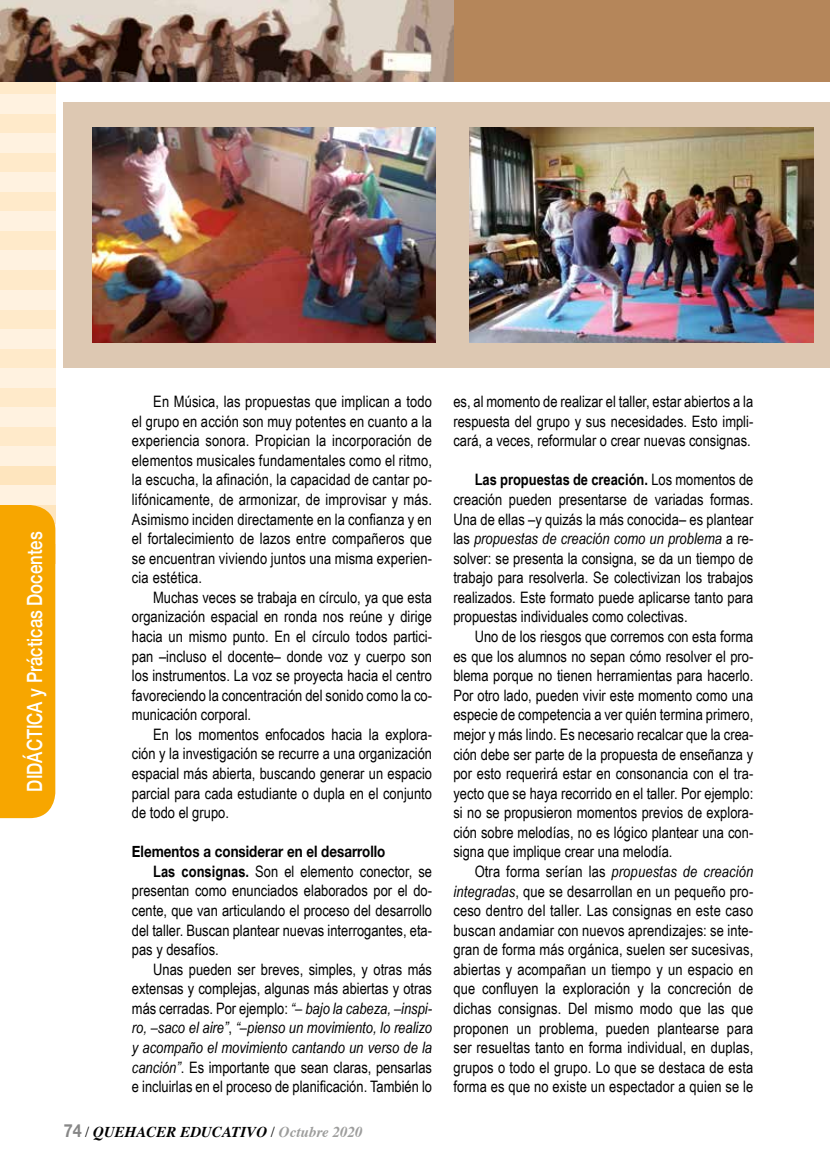
<style>
.page{position:relative;width:830px;height:1170px;background:#fff}
.page>*{position:absolute;margin:0;border:0;box-sizing:border-box;transform-origin:0 0}
.t1{font:500 21px "Helvetica Neue";color:#fff;scale:.8 1}
.t2{font:15.75px/19.5px "Arial Narrow";color:#000;text-align:justify}
.t3{font:700 15.75px "Helvetica Neue";color:#000;scale:.85 1}
.t4{font:italic 700 15px "Times";color:#000}
.s1{font-weight:700}
.s2{font-style:italic}
.s3{font-family:"Helvetica Neue";font-style:normal;font-size:18px;color:#878787}
.s4{font-weight:400;font-style:normal}
.s5{color:#9d9d9c}
</style>
<div class="page">
<div style="left:0;top:74px;width:55px;height:20px;background:#ffeaca"></div>
<div style="left:0;top:153px;width:55px;height:19px;background:#ffeaca"></div>
<div style="left:0;top:270px;width:55px;height:20px;background:#ffeaca"></div>
<div style="left:0;top:387px;width:55px;height:20px;background:#ffeaca"></div>
<div style="left:0;top:114px;width:55px;height:19px;background:#ffeaca"></div>
<div style="left:0;top:231px;width:55px;height:19px;background:#ffeaca"></div>
<div style="left:0;top:348px;width:55px;height:20px;background:#ffeaca"></div>
<div style="left:0;top:192px;width:55px;height:19px;background:#ffeaca"></div>
<div style="left:0;top:309px;width:55px;height:20px;background:#ffeaca"></div>
<div style="left:0;top:426px;width:55px;height:20px;background:#ffeaca"></div>
<div style="left:0;top:466px;width:55px;height:19px;background:#fee5be"></div>
<div style="left:0;top:94px;width:55px;height:20px;background:#fff2e0"></div>
<div style="left:0;top:172px;width:55px;height:20px;background:#fff2e0"></div>
<div style="left:0;top:290px;width:55px;height:19px;background:#fff2e0"></div>
<div style="left:0;top:407px;width:55px;height:19px;background:#fff2e0"></div>
<div style="left:0;top:133px;width:55px;height:20px;background:#fff2e0"></div>
<div style="left:0;top:250px;width:55px;height:20px;background:#fff2e0"></div>
<div style="left:0;top:368px;width:55px;height:19px;background:#fff2e0"></div>
<div style="left:0;top:211px;width:55px;height:20px;background:#fff2e0"></div>
<div style="left:0;top:329px;width:55px;height:19px;background:#fff2e0"></div>
<div style="left:0;top:446px;width:55px;height:20px;background:#fff2e0"></div>
<div style="left:0;top:485px;width:55px;height:20px;background:#fff2e0"></div>
<div style="left:0;top:505px;width:55px;height:313px;background:#f7a600"></div>
<div style="left:0;top:0;width:829px;height:82px;background:#b5865a"></div>
<img style="left:0;top:0;width:453px;height:82px">
<div style="left:64px;top:102px;width:765px;height:266px;background:#ddc8b2"></div>
<img style="left:92px;top:127px;width:343px;height:215px">
<img style="left:469px;top:127px;width:343px;height:215px">
<h1 class="t1" style="left:18px;top:791px;width:326px;rotate:-90deg">DIDÁCTICA y Prácticas Docentes</h1>
<p class="t2" style="left:132px;top:391px;width:301px;text-indent:21px">En Música, las propuestas que implican a todo el grupo en acción son muy potentes en cuanto a la experiencia sonora. Propician la incorporación de elementos musicales fundamentales como el ritmo, la escucha, la afinación, la capacidad de cantar po&shy;lifónicamente, de armonizar, de improvisar y más.<br>Asimismo inciden directamente en la confianza y en el fortalecimiento de lazos entre compañeros que se encuentran viviendo juntos una misma experien&shy;cia estética.</p>
<p class="t2" style="left:132px;top:587px;width:301px;text-indent:21px">Muchas veces se trabaja en círculo, ya que esta organización espacial en ronda nos reúne y dirige hacia un mismo punto. En el círculo todos partici&shy;pan –incluso el docente– donde voz y cuerpo son los instrumentos. La voz se proyecta hacia el centro favoreciendo la concentración del sonido como la co&shy;municación corporal.</p>
<p class="t2" style="left:132px;top:724px;width:301px;text-indent:21px">En los momentos enfocados hacia la explora&shy;ción y la investigación se recurre a una organización espacial más abierta, buscando generar un espacio parcial para cada estudiante o dupla en el conjunto de todo el grupo.</p>
<p class="t3" style="left:132px;top:839px;width:299px">Elementos a considerar en el desarrollo</p>
<p class="t2" style="left:132px;top:860px;width:301px;text-indent:21px"><span class="s1">Las consignas.</span> Son el elemento conector, se presentan como enunciados elaborados por el do&shy;cente, que van articulando el proceso del desarrollo del taller. Buscan plantear nuevas interrogantes, eta&shy;pas y desafíos.</p>
<p class="t2" style="left:132px;top:958px;width:301px;text-indent:21px">Unas pueden ser breves, simples, y otras más extensas y complejas, algunas más abiertas y otras más cerradas. Por ejemplo: <span class="s2">“– bajo la cabeza, –inspi&shy;ro, –saco el aire”</span>, <span class="s2">“–pienso un movimiento, lo realizo y acompaño el movimiento cantando un verso de la canción”</span>. Es importante que sean claras, pensarlas e incluirlas en el proceso de planificación. También lo</p>
<p class="t4" style="left:64px;top:1117px;width:300px"><span class="s3">74</span> <span class="s4">/</span> QUEHACER EDUCATIVO <span class="s4">/</span> <span class="s5">Octubre 2020</span></p>
<p class="t2" style="left:453px;top:391px;width:301px">es, al momento de realizar el taller, estar abiertos a la respuesta del grupo y sus necesidades. Esto impli&shy;cará, a veces, reformular o crear nuevas consignas.</p>
<p class="t2" style="left:453px;top:469px;width:301px;text-indent:21px"><span class="s1">Las propuestas de creación.</span> Los momentos de creación pueden presentarse de variadas formas.<br>Una de ellas –y quizás la más conocida– es plantear las <span class="s2">propuestas de creación como un problema</span> a re&shy;solver: se presenta la consigna, se da un tiempo de trabajo para resolverla. Se colectivizan los trabajos realizados. Este formato puede aplicarse tanto para propuestas individuales como colectivas.</p>
<p class="t2" style="left:453px;top:626px;width:301px;text-indent:21px">Uno de los riesgos que corremos con esta forma es que los alumnos no sepan cómo resolver el pro&shy;blema porque no tienen herramientas para hacerlo.<br>Por otro lado, pueden vivir este momento como una especie de competencia a ver quién termina primero, mejor y más lindo. Es necesario recalcar que la crea&shy;ción debe ser parte de la propuesta de enseñanza y por esto requerirá estar en consonancia con el tra&shy;yecto que se haya recorrido en el taller. Por ejemplo: si no se propusieron momentos previos de explora&shy;ción sobre melodías, no es lógico plantear una con&shy;signa que implique crear una melodía.</p>
<p class="t2" style="left:453px;top:861px;width:301px;text-indent:21px">Otra forma serían las <span class="s2">propuestas de creación integradas</span>, que se desarrollan en un pequeño pro&shy;ceso dentro del taller. Las consignas en este caso buscan andamiar con nuevos aprendizajes: se inte&shy;gran de forma más orgánica, suelen ser sucesivas, abiertas y acompañan un tiempo y un espacio en que confluyen la exploración y la concreción de dichas consignas. Del mismo modo que las que proponen un problema, pueden plantearse para ser resueltas tanto en forma individual, en duplas, grupos o todo el grupo. Lo que se destaca de esta forma es que no existe un espectador a quien se le</p>
</div>
